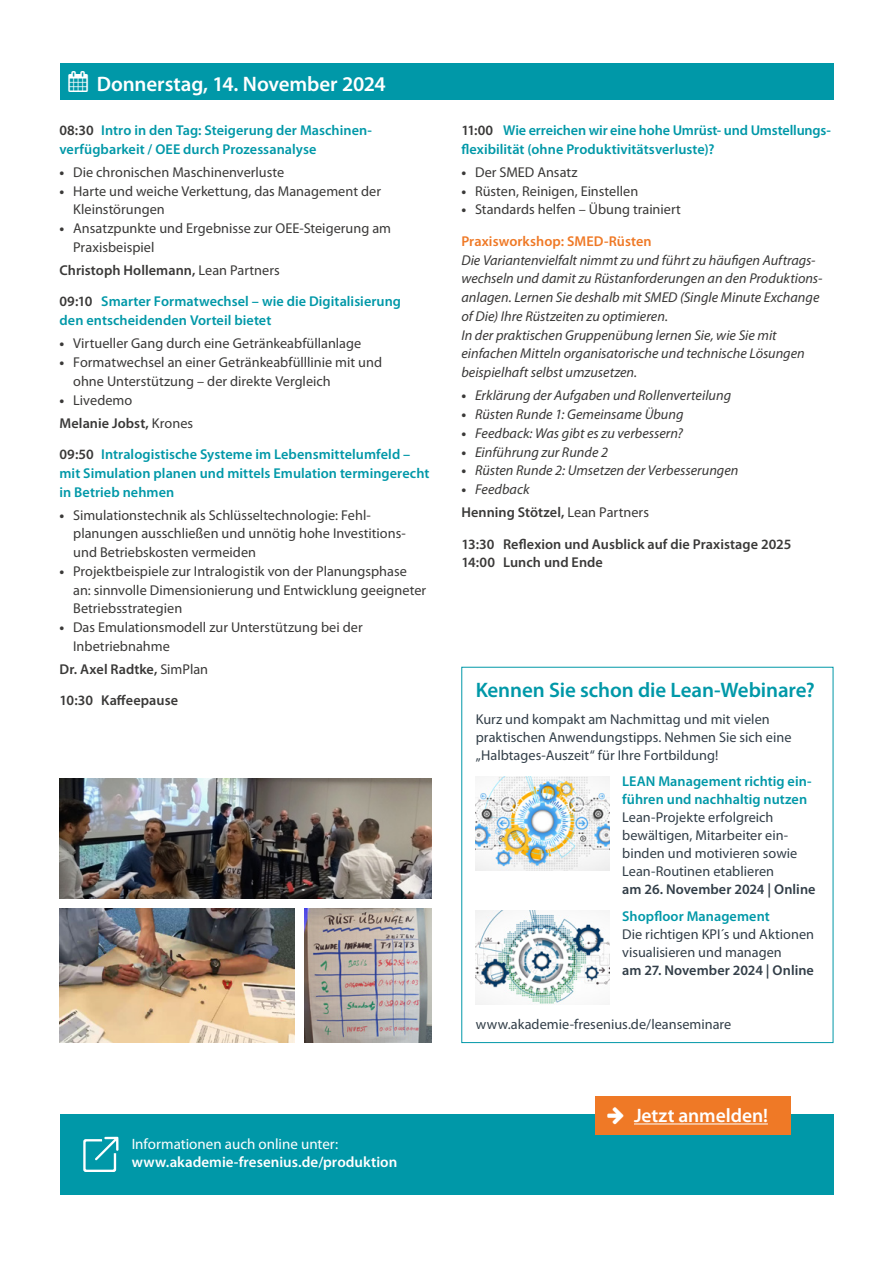
<style>
.page{position:relative;width:893px;height:1263px;background:#fff}
.page>*{position:absolute;margin:0;border:0;box-sizing:border-box;transform-origin:0 0}
.t1{font:600 21px "Myriad Pro";letter-spacing:-.005em;color:#0098a8}
.t2{font:600 21px "Myriad Pro";letter-spacing:-.005em;color:#fff}
.t3{font:600 19.5px "Myriad Pro";letter-spacing:-.005em;color:#fff}
.t4{font:600 15px/18px "Myriad Pro";letter-spacing:.005em;color:#fff}
.t5{font:14.25px/18.8px "Myriad Pro";color:#3a3938}
.Fließtext{font:italic 14.25px/18.8px "Myriad Pro";color:#3a3938}
.Vortragstitel{font:600 14.25px/18.8px "Myriad Pro";letter-spacing:.005em;color:#0098a8}
.t6{font:14.25px/18px "Myriad Pro";color:#323e48}
.Fließtext-2{font:600 14.25px "Myriad Pro";letter-spacing:.005em;color:#3a3938}
.Vortragstitel-2{font:600 14.25px "Myriad Pro";letter-spacing:.005em;color:#3a3938}
.t7{font:600 14.25px "Myriad Pro";letter-spacing:.005em;color:#323e48}
.Vortragstitel-3{font:600 14.25px "Myriad Pro";letter-spacing:.005em;color:#ef7926}
.s1{color:#3a3938}
.s2{font-weight:700}
.s3{font-weight:400}
.s4{font-weight:700;font-style:normal}
</style>
<div class="page">
<img style="left:476px;top:776px;width:133px;height:94px">
<img style="left:476px;top:911px;width:133px;height:93px">
<div style="left:60px;top:64px;width:773px;height:36px;background:#0098a8"></div>
<img style="left:60px;top:778px;width:372px;height:120px">
<img style="left:60px;top:909px;width:234px;height:134px">
<img style="left:304px;top:909px;width:128px;height:134px">
<div style="left:60px;top:1115px;width:773px;height:80px;background:#0098a8"></div>
<svg style="left:83px;top:1137px;width:35px;height:35px"></svg>
<div style="left:595px;top:1096px;width:196px;height:38px;background:#ef7926"></div>
<hr style="left:634px;top:1123px;width:134px;height:1px;background:#fff">
<p class="t2" style="left:69px;top:70px;width:319px">▲ Donnerstag, 14. November 2024</p>
<p class="Vortragstitel" style="left:60px;top:121px;width:314px"><span class="s1">08:30</span> Intro in den Tag: Steigerung der Maschinen&shy;verfügbarkeit / OEE durch Prozessanalyse</p>
<p class="t5" style="left:60px;top:163px;width:226px"><span class="s2">•</span> Die chronischen Maschinenverluste</p>
<p class="t5" style="left:73px;top:181px;width:309px;text-indent:-14px"><span class="s2">•</span> Harte und weiche Verkettung, das Management der<br>Kleinstörungen</p>
<p class="t5" style="left:73px;top:219px;width:319px;text-indent:-14px"><span class="s2">•</span> Ansatzpunkte und Ergebnisse zur OEE-Steigerung am<br>Praxisbeispiel</p>
<p class="Fließtext-2" style="left:60px;top:261px;width:222px">Christoph Hollemann, <span class="s3">Lean Partners</span></p>
<p class="Vortragstitel" style="left:60px;top:292px;width:343px"><span class="s1">09:10</span> Smarter Formatwechsel – wie die Digitalisierung den entscheidenden Vorteil bietet</p>
<p class="t5" style="left:60px;top:334px;width:303px"><span class="s2">•</span> Virtueller Gang durch eine Getränkeabfüllanlage</p>
<p class="t5" style="left:73px;top:353px;width:310px;text-indent:-14px"><span class="s2">•</span> Formatwechsel an einer Getränkeabfülllinie mit und ohne Unterstützung – der direkte Vergleich</p>
<p class="t5" style="left:60px;top:390px;width:74px"><span class="s2">•</span> Livedemo</p>
<p class="Fließtext-2" style="left:60px;top:414px;width:135px">Melanie Jobst, <span class="s3">Krones</span></p>
<p class="Vortragstitel" style="left:60px;top:444px;width:371px"><span class="s1">09:50</span> Intralogistische Systeme im Lebensmittelumfeld – mit Simulation planen und mittels Emulation termingerecht in Betrieb nehmen</p>
<p class="t5" style="left:73px;top:505px;width:334px;text-indent:-14px"><span class="s2">•</span> Simulationstechnik als Schlüsseltechnologie: Fehl&shy;planungen ausschließen und unnötig hohe Investitions&shy;und Betriebskosten vermeiden</p>
<p class="t5" style="left:73px;top:561px;width:355px;text-indent:-14px"><span class="s2">•</span> Projektbeispiele zur Intralogistik von der Planungsphase an: sinnvolle Dimensionierung und Entwicklung geeigneter<br>Betriebsstrategien</p>
<p class="t5" style="left:73px;top:618px;width:291px;text-indent:-14px"><span class="s2">•</span> Das Emulationsmodell zur Unterstützung bei der<br>Inbetriebnahme</p>
<p class="Fließtext-2" style="left:60px;top:660px;width:150px">Dr. Axel Radtke, <span class="s3">SimPlan</span></p>
<p class="Vortragstitel-2" style="left:60px;top:691px;width:120px">10:30 Kaffeepause</p>
<p class="t4" style="left:132px;top:1134px;width:267px"><span class="s3">Informationen auch online unter: </span>www.akademie-fresenius.de/produktion</p>
<p class="Vortragstitel" style="left:461px;top:121px;width:371px"><span class="s1">11:00</span> Wie erreichen wir eine hohe Umrüst- und Umstellungs&shy;flexibilität (ohne Produktivitätsverluste)?</p>
<p class="t5" style="left:461px;top:163px;width:118px"><span class="s2">•</span> Der SMED Ansatz</p>
<p class="t5" style="left:461px;top:181px;width:178px"><span class="s2">•</span> Rüsten, Reinigen, Einstellen</p>
<p class="t5" style="left:461px;top:200px;width:221px"><span class="s2">•</span> Standards helfen – Übung trainiert</p>
<p class="Vortragstitel-3" style="left:461px;top:232px;width:192px">Praxisworkshop: SMED-Rüsten</p>
<p class="Fließtext" style="left:461px;top:250px;width:362px">Die Variantenvielfalt nimmt zu und führt zu häufigen Auftrags&shy;wechseln und damit zu Rüstanforderungen an den Produktions&shy;anlagen. Lernen Sie deshalb mit SMED (Single Minute Exchange of Die) Ihre Rüstzeiten zu optimieren.</p>
<p class="Fließtext" style="left:461px;top:325px;width:345px">In der praktischen Gruppenübung lernen Sie, wie Sie mit einfachen Mitteln organisatorische und technische Lösungen beispielhaft selbst umzusetzen.</p>
<p class="Fließtext" style="left:461px;top:386px;width:271px"><span class="s4">•</span> Erklärung der Aufgaben und Rollenverteilung</p>
<p class="Fließtext" style="left:461px;top:405px;width:224px"><span class="s4">•</span> Rüsten Runde 1: Gemeinsame Übung</p>
<p class="Fließtext" style="left:461px;top:423px;width:223px"><span class="s4">•</span> Feedback: Was gibt es zu verbessern?</p>
<p class="Fließtext" style="left:461px;top:442px;width:148px"><span class="s4">•</span> Einführung zur Runde 2</p>
<p class="Fließtext" style="left:461px;top:461px;width:279px"><span class="s4">•</span> Rüsten Runde 2: Umsetzen der Verbesserungen</p>
<p class="Fließtext" style="left:461px;top:480px;width:70px"><span class="s4">•</span> Feedback</p>
<p class="Fließtext-2" style="left:461px;top:503px;width:189px">Henning Stötzel, <span class="s3">Lean Partners</span></p>
<p class="Vortragstitel-2" style="left:461px;top:535px;width:332px">13:30 Reflexion und Ausblick auf die Praxistage 2025</p>
<p class="Vortragstitel-2" style="left:461px;top:553px;width:143px">14:00 Lunch und Ende</p>
<p class="t1" style="left:476px;top:677px;width:340px">Kennen Sie schon die Lean-Webinare?</p>
<p class="t6" style="left:476px;top:709px;width:317px">Kurz und kompakt am Nachmittag und mit vielen praktischen Anwendungstipps. Nehmen Sie sich eine „Halbtages-Auszeit“ für Ihre Fortbildung!</p>
<p class="Vortragstitel" style="left:622px;top:772px;width:191px;line-height:18px">LEAN Management richtig ein&shy;führen und nachhaltig nutzen</p>
<p class="t6" style="left:622px;top:808px;width:177px">Lean-Projekte erfolgreich bewältigen, Mitarbeiter ein&shy;binden und motivieren sowie<br>Lean-Routinen etablieren</p>
<p class="t7" style="left:622px;top:880px;width:195px">am 26. November 2024 | Online</p>
<p class="Vortragstitel" style="left:622px;top:906px;width:149px">Shopfloor Management</p>
<p class="t6" style="left:622px;top:924px;width:193px">Die richtigen KPI´s und Aktionen visualisieren und managen</p>
<p class="t7" style="left:622px;top:961px;width:193px">am 27. November 2024 | Online</p>
<p class="t6" style="left:476px;top:1014px;width:257px">www.akademie-fresenius.de/leanseminare</p>
<p class="t3" style="left:634px;top:1103px;width:135px">Jetzt anmelden!</p>
</div>
